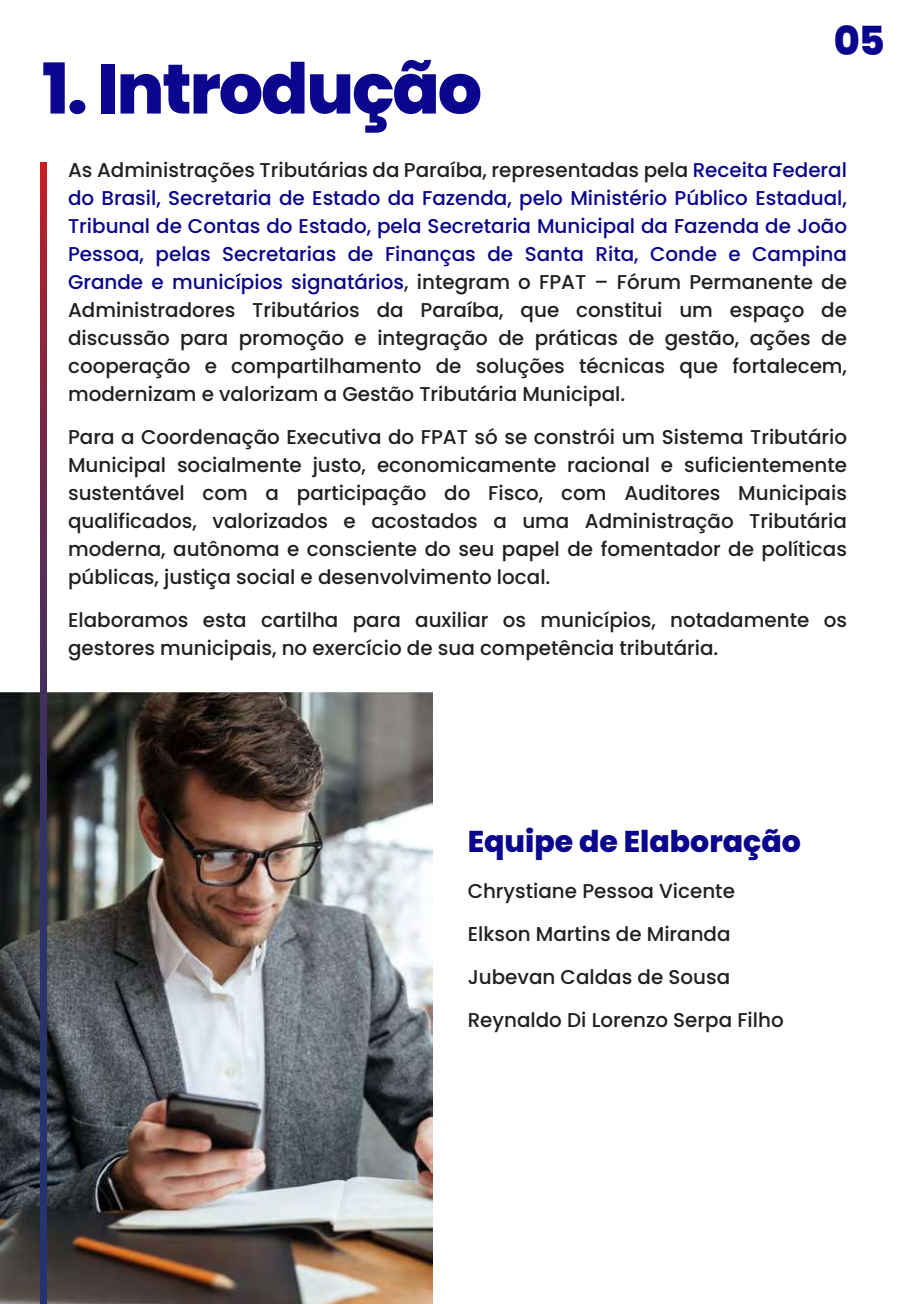
<style>
.page{position:relative;width:908px;height:1304px;background:#fff}
.page>*{position:absolute;margin:0;border:0;box-sizing:border-box;transform-origin:0 0}
.t1{font:800 70px "Poppins";letter-spacing:-.03em;color:#0a068d}
.t2{font:800 40px "Poppins";color:#0a068d}
.t3{font:800 30px "Poppins";color:#0a068d}
.t4{font:500 20px/28px "Poppins";color:#231f20;text-align:justify}
.s1{color:#0a068d}
</style>
<div class="page">
<img style="left:0;top:692px;width:432px;height:612px">
<svg style="left:40px;top:162px;width:6px;height:1142px"></svg>
<h2 class="t2" style="left:833px;top:18px;width:53px">05</h2>
<h1 class="t1" style="left:42px;top:48px;width:441px">1. Introdução</h1>
<p class="t4" style="left:68px;top:156px;width:780px">As Administrações Tributárias da Paraíba, representadas pela <span class="s1">Receita Federal do Brasil, Secretaria de Estado da Fazenda, pelo Ministério Público Estadual, Tribunal de Contas do Estado, pela Secretaria Municipal da Fazenda de João Pessoa, pelas Secretarias de Finanças de Santa Rita, Conde e Campina Grande e municípios signatários</span>, integram o FPAT – Fórum Permanente de Administradores Tributários da Paraíba, que constitui um espaço de discussão para promoção e integração de práticas de gestão, ações de cooperação e compartilhamento de soluções técnicas que fortalecem, modernizam e valorizam a Gestão Tributária Municipal.</p>
<p class="t4" style="left:68px;top:423px;width:780px">Para a Coordenação Executiva do FPAT só se constrói um Sistema Tributário Municipal socialmente justo, economicamente racional e suficientemente sustentável com a participação do Fisco, com Auditores Municipais qualificados, valorizados e acostados a uma Administração Tributária moderna, autônoma e consciente do seu papel de fomentador de políticas públicas, justiça social e desenvolvimento local.</p>
<p class="t4" style="left:68px;top:606px;width:780px">Elaboramos esta cartilha para auxiliar os municípios, notadamente os gestores municipais, no exercício de sua competência tributária.</p>
<h3 class="t3" style="left:467px;top:824px;width:334px">Equipe de Elaboração</h3>
<p class="t4" style="left:467px;top:870px;width:317px;line-height:43px;text-align:left">Chrystiane Pessoa Vicente<br>Elkson Martins de Miranda<br>Jubevan Caldas de Sousa<br>Reynaldo Di Lorenzo Serpa Filho</p>
</div>
